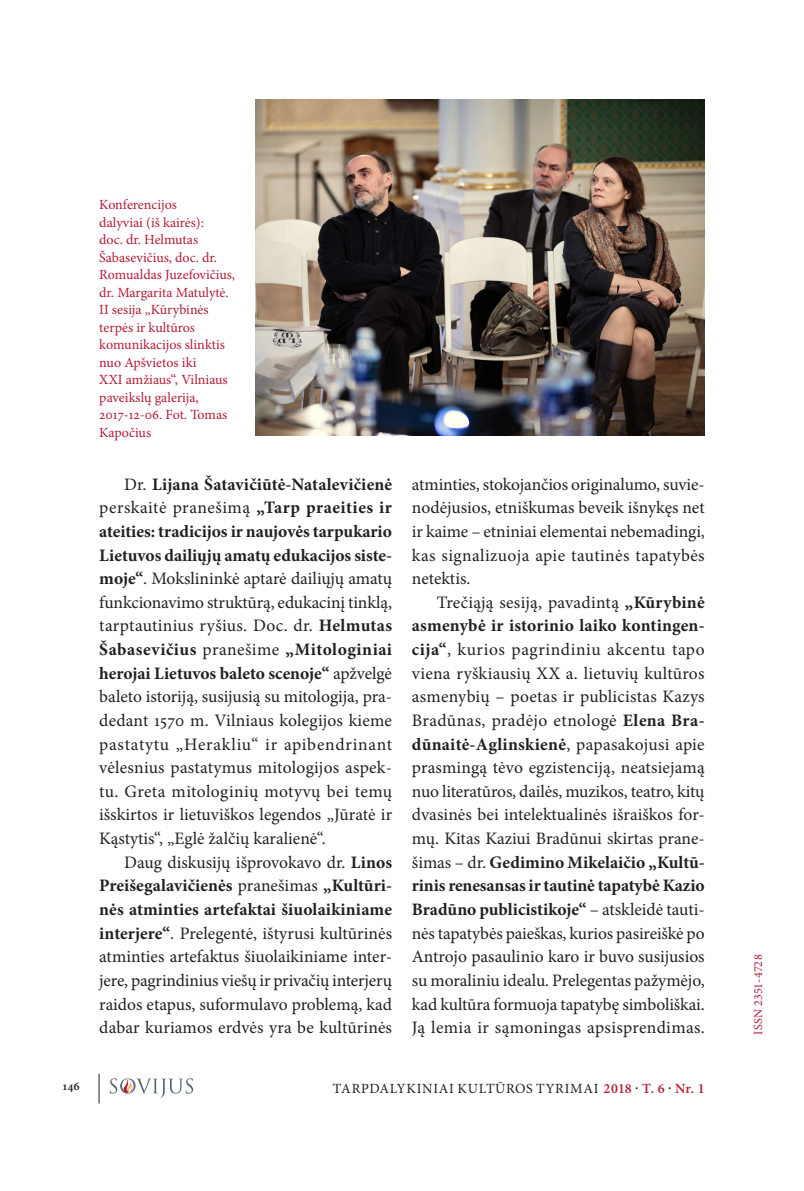
<style>
.page{position:relative;width:804px;height:1191px;background:#fff}
.page>*{position:absolute;margin:0;border:0;box-sizing:border-box;transform-origin:0 0}
._7__tekstas{font:17.5px/23.6px "Minion Pro";color:#231f20;text-align:justify}
.iliusTRAC{font:14px/17.5px "Minion Pro";color:#b01d36}
.t1{font:14px "Minion Pro";letter-spacing:.05em;color:#231f20}
.t2{font:12.25px "Minion Pro";letter-spacing:.015em;color:#b01d36}
.t3{font:600 12.25px "Minion Pro";color:#231f20}
.s1{font-weight:700}
.s2{font-weight:600;color:#b01d36}
.s3{font-weight:600}
</style>
<div class="page">
<hr style="left:99px;top:1073px;width:1px;height:30px;background:#231f20">
<svg style="left:110px;top:1077px;width:83px;height:21px"></svg>
<img style="left:255px;top:99px;width:449px;height:337px">
<p class="t3" style="left:63px;top:1077px;width:18px">146</p>
<p class="iliusTRAC" style="left:99px;top:196px;width:137px">Konferencijos<br>dalyviai (iš kairės):<br>doc. dr. Helmutas<br>Šabasevičius, doc. dr.<br>Romualdas Juzefovičius, dr. Margarita Matulytė.<br>II sesija „Kūrybinės terpės ir kultūros komunikacijos slinktis nuo Apšvietos iki<br>XXI amžiaus“, Vilniaus paveikslų galerija,<br>2017-12-06. Fot. Tomas<br>Kapočius</p>
<p class="_7__tekstas" style="left:99px;top:472px;width:294px;text-indent:25px">Dr. <span class="s1">Lijana Šatavičiūtė-Natalevičienė </span>perskaitė pranešimą <span class="s1">„Tarp praeities ir ateities: tradicijos ir naujovės tarpukario Lietuvos dailiųjų amatų edukacijos siste&shy;moje“</span>. Mokslininkė aptarė dailiųjų amatų funkcionavimo struktūrą, edukacinį tinklą, tarptautinius ryšius. Doc. dr. <span class="s1">Helmutas Šabasevičius</span> pranešime <span class="s1">„Mitologiniai herojai Lietuvos baleto scenoje“</span> apžvelgė baleto istoriją, susijusią su mitologija, pra&shy;dedant 1570 m. Vilniaus kolegijos kieme pastatytu „Herakliu“ ir apibendrinant vėlesnius pastatymus mitologijos aspek&shy;tu. Greta mitologinių motyvų bei temų išskirtos ir lietuviškos legendos „Jūratė ir Kąstytis“, „Eglė žalčių karalienė“.</p>
<p class="_7__tekstas" style="left:99px;top:850px;width:294px;text-indent:25px">Daug diskusijų išprovokavo dr. <span class="s1">Linos Preišegalavičienės</span> pranešimas <span class="s1">„Kultūri&shy;nės atminties artefaktai šiuolaikiniame interjere“</span>. Prelegentė, ištyrusi kultūrinės atminties artefaktus šiuolaikiniame inter&shy;jere, pagrindinius viešų ir privačių interjerų raidos etapus, suformulavo problemą, kad dabar kuriamos erdvės yra be kultūrinės</p>
<p class="_7__tekstas" style="left:412px;top:472px;width:294px">atminties, stokojančios originalumo, suvie&shy;nodėjusios, etniškumas beveik išnykęs net ir kaime – etniniai elementai nebemadingi, kas signalizuoja apie tautinės tapatybės netektis.</p>
<p class="_7__tekstas" style="left:412px;top:590px;width:294px;text-indent:25px">Trečiąją sesiją, pavadintą <span class="s1">„Kūrybinė asmenybė ir istorinio laiko kontingen&shy;cija“</span>, kurios pagrindiniu akcentu tapo viena ryškiausių XX a. lietuvių kultūros asmenybių – poetas ir publicistas Kazys Bradūnas, pradėjo etnologė <span class="s1">Elena Bra&shy;dūnaitė-Aglinskienė</span>, papasakojusi apie prasmingą tėvo egzistenciją, neatsiejamą nuo literatūros, dailės, muzikos, teatro, kitų dvasinės bei intelektualinės išraiškos for&shy;mų. Kitas Kaziui Bradūnui skirtas prane&shy;šimas – dr. <span class="s1">Gedimino Mikelaičio „Kultū&shy;rinis renesansas ir tautinė tapatybė Kazio Bradūno publicistikoje“</span> – atskleidė tauti&shy;nės tapatybės paieškas, kurios pasireiškė po Antrojo pasaulinio karo ir buvo susijusios su moraliniu idealu. Prelegentas pažymėjo, kad kultūra formuoja tapatybę simboliškai.<br>Ją lemia ir sąmoningas apsisprendimas.</p>
<p class="t1" style="left:333px;top:1079px;width:373px">TARPDALYKINIAI KULTŪROS TYRIMAI <span class="s2">2018</span> <span class="s3">·</span> <span class="s2">T. 6</span> <span class="s3">·</span> <span class="s2">Nr. 1</span></p>
<p class="t2" style="left:750px;top:1034px;width:82px;rotate:-90deg">ISSN 2351-4728</p>
</div>
